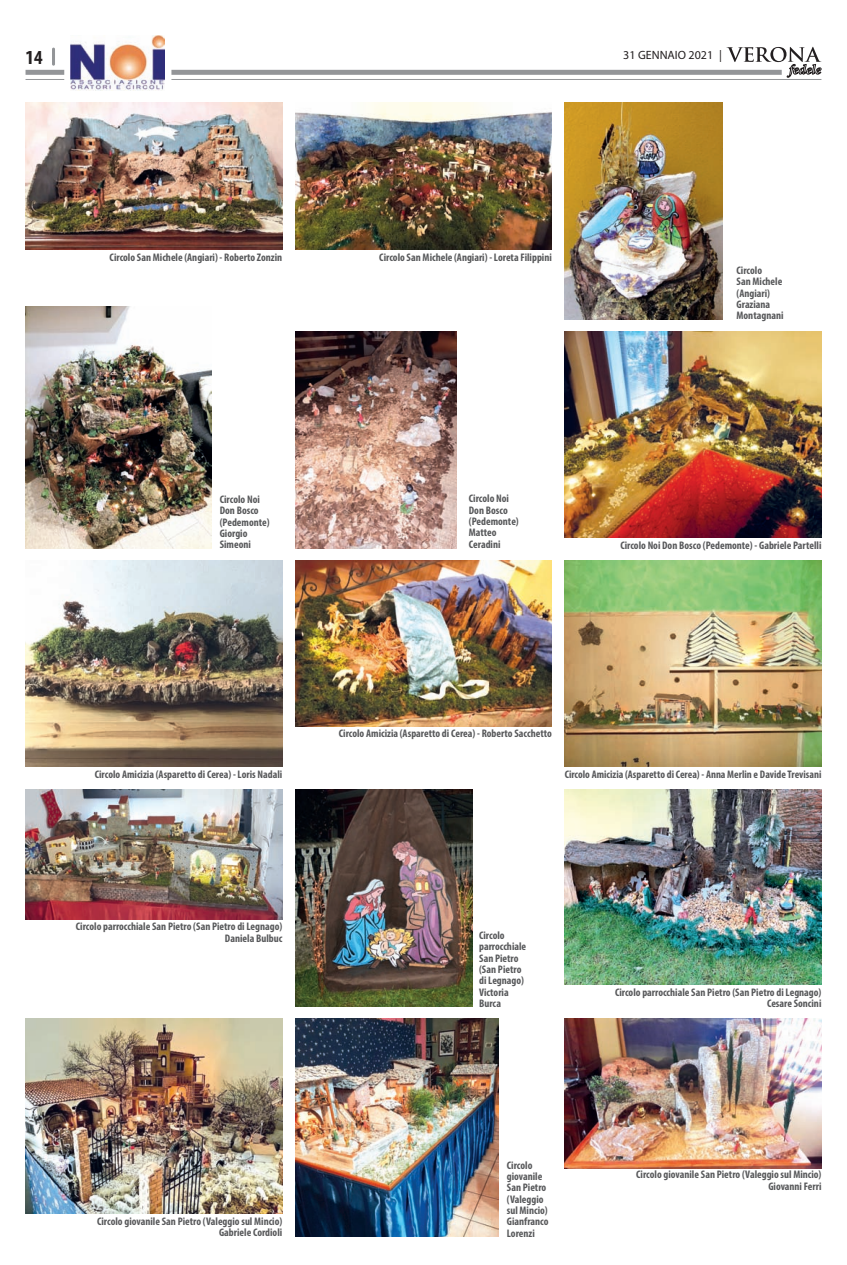
<style>
.page{position:relative;width:847px;height:1265px;background:#fff}
.page>*{position:absolute;margin:0;border:0;box-sizing:border-box;transform-origin:0 0}
.t1{font:700 condensed 20px "Myriad Pro";color:#231f20}
.t2{font:12px "Myriad Pro";color:#231f20}
.t3{font:700 condensed 11px/11.3px "Myriad Pro";color:#57585a}
</style>
<div class="page">
<hr style="left:52px;top:48px;width:3px;height:18px;background:#939598;border-radius:2px">
<div style="left:26px;top:70px;width:755px;height:5px;background:#939598"></div>
<hr style="left:26px;top:79px;width:795px;height:1px;background:#939598">
<svg style="left:726px;top:47px;width:94px;height:30px"></svg>
<img style="left:26px;top:102px;width:256px;height:147px">
<img style="left:295px;top:102px;width:256px;height:147px">
<img style="left:564px;top:102px;width:158px;height:218px">
<img style="left:26px;top:306px;width:185px;height:242px">
<img style="left:295px;top:331px;width:161px;height:217px">
<img style="left:564px;top:331px;width:257px;height:206px">
<img style="left:26px;top:560px;width:256px;height:206px">
<img style="left:295px;top:560px;width:256px;height:166px">
<img style="left:564px;top:560px;width:257px;height:206px">
<img style="left:26px;top:789px;width:256px;height:130px">
<img style="left:295px;top:789px;width:177px;height:217px">
<img style="left:564px;top:789px;width:257px;height:195px">
<img style="left:26px;top:1018px;width:256px;height:195px">
<img style="left:295px;top:1018px;width:203px;height:218px">
<img style="left:564px;top:1018px;width:257px;height:150px">
<div style="left:64px;top:29px;width:107px;height:66px;background:#fff;border-radius:6px"></div>
<img style="left:70px;top:36px;width:94px;height:55px">
<h1 class="t1" style="left:26px;top:45px;width:19px">14</h1>
<p class="t2" style="left:623px;top:48px;width:100px">31 GENNAIO 2021 |</p>
<p class="t3" style="left:110px;top:251px;width:174px">Circolo San Michele (Angiari) - Roberto Zonzin</p>
<p class="t3" style="left:379px;top:251px;width:174px">Circolo San Michele (Angiari) - Loreta Filippini</p>
<p class="t3" style="left:736px;top:264px;width:48px">Circolo<br>San Michele (Angiari)<br>Graziana<br>Montagnani</p>
<p class="t3" style="left:220px;top:493px;width:51px">Circolo Noi<br>Don Bosco (Pedemonte)<br>Giorgio<br>Simeoni</p>
<p class="t3" style="left:468px;top:492px;width:51px">Circolo Noi<br>Don Bosco (Pedemonte)<br>Matteo<br>Ceradini</p>
<p class="t3" style="left:620px;top:539px;width:202px">Circolo Noi Don Bosco (Pedemonte) - Gabriele Partelli</p>
<p class="t3" style="left:95px;top:768px;width:189px">Circolo Amicizia (Asparetto di Cerea) - Loris Nadali</p>
<p class="t3" style="left:338px;top:727px;width:214px">Circolo Amicizia (Asparetto di Cerea) - Roberto Sacchetto</p>
<p class="t3" style="left:564px;top:768px;width:258px">Circolo Amicizia (Asparetto di Cerea) - Anna Merlin e Davide Trevisani</p>
<p class="t3" style="left:76px;top:920px;width:208px;text-align:right">Circolo parrocchiale San Pietro (San Pietro di Legnago)<br>Daniela Bulbuc</p>
<p class="t3" style="left:479px;top:929px;width:49px">Circolo parrocchiale<br>San Pietro (San Pietro di Legnago)<br>Victoria<br>Burca</p>
<p class="t3" style="left:614px;top:985px;width:208px;text-align:right">Circolo parrocchiale San Pietro (San Pietro di Legnago)<br>Cesare Soncini</p>
<p class="t3" style="left:97px;top:1214px;width:187px;text-align:right">Circolo giovanile San Pietro (Valeggio sul Mincio)<br>Gabriele Cordioli</p>
<p class="t3" style="left:506px;top:1158px;width:43px">Circolo giovanile<br>San Pietro (Valeggio sul Mincio)<br>Gianfranco<br>Lorenzi</p>
<p class="t3" style="left:636px;top:1168px;width:187px;text-align:right">Circolo giovanile San Pietro (Valeggio sul Mincio)<br>Giovanni Ferri</p>
</div>
